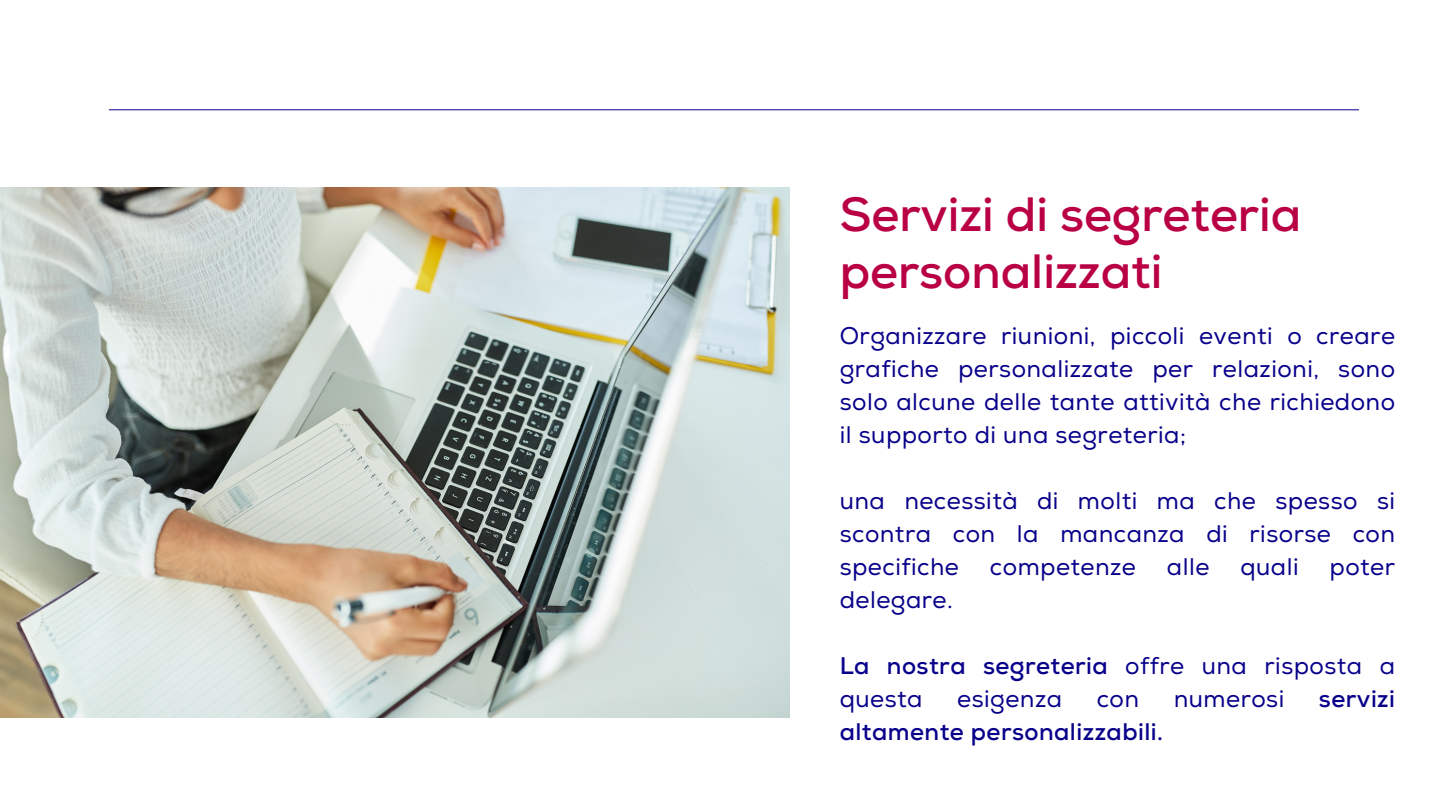
<style>
.page{position:relative;width:1440px;height:810px;background:#fff}
.page>*{position:absolute;margin:0;border:0;box-sizing:border-box;transform-origin:0 0}
.t1{font:700 48px/57px "Nexa";color:#b90044}
.t2{font:24px/33px "Nexa";letter-spacing:.02em;color:#08008a;text-align:justify}
.t3{font:700 24px "Nexa";letter-spacing:.02em;color:#08008a}
.s1{font-weight:700}
</style>
<div class="page">
<img style="left:0;top:187px;width:790px;height:531px">
<hr style="left:109px;top:109px;width:1250px;height:1px;background:#08008a">
<h1 class="t1" style="left:840px;top:187px;width:463px">Servizi di segreteria personalizzati</h1>
<p class="t2" style="left:840px;top:320px;width:557px">Organizzare riunioni, piccoli eventi o creare grafiche personalizzate per relazioni, sono solo alcune delle tante attività che richiedono il supporto di una segreteria;</p>
<p class="t2" style="left:840px;top:485px;width:557px">una necessità di molti ma che spesso si scontra con la mancanza di risorse con specifiche</p>
<p class="t2" style="left:990px;top:551px;width:148px">competenze</p>
<p class="t2" style="left:1167px;top:551px;width:44px">alle</p>
<p class="t2" style="left:1240px;top:551px;width:60px">quali</p>
<p class="t2" style="left:1330px;top:551px;width:67px">poter</p>
<p class="t2" style="left:840px;top:584px;width:115px">delegare.</p>
<p class="t2" style="left:840px;top:650px;width:557px"><span class="s1">La nostra segreteria</span> offre una risposta a questa</p>
<p class="t2" style="left:957px;top:683px;width:106px">esigenza</p>
<p class="t2" style="left:1097px;top:683px;width:44px">con</p>
<p class="t2" style="left:1174px;top:683px;width:112px">numerosi</p>
<p class="t3" style="left:1319px;top:685px;width:78px">servizi</p>
<p class="t3" style="left:840px;top:718px;width:325px">altamente personalizzabili.</p>
</div>
